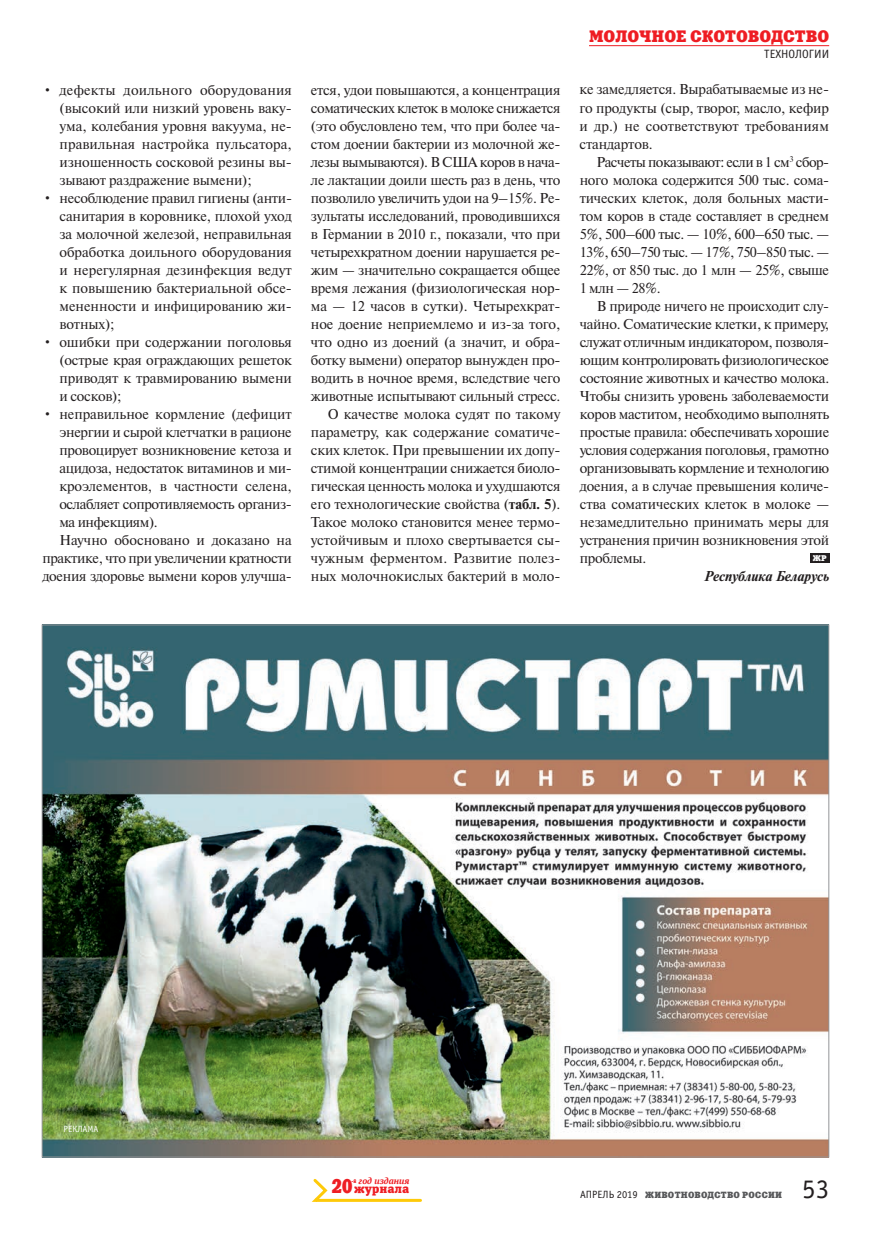
<style>
.page{position:relative;width:893px;height:1234px;background:#fff}
.page>*{position:absolute;margin:0;border:0;box-sizing:border-box;transform-origin:0 0}
.t1{font:27px "Officina Sans C";color:#231f20}
.t2{font:19.8px "Xenia C";color:#ee1d23;scale:.83 1}
.t3{font:16.5px "Xenia C";color:#ee1d23}
.t4{font:14.25px/18px "Newton C";letter-spacing:-.02em;color:#231f20;text-align:justify}
.t5{font:14.25px "Newton C";color:#231f20}
.t6{font:italic 700 14.25px "Newton C";letter-spacing:-.01em;color:#231f20}
.t7{font:12px "Officina Sans C";color:#231f20}
.t8{font:12px "Xenia C";color:#ee1d23}
.t9{font:9px "Xenia C";letter-spacing:.025em;color:#57585a}
.t10{font:italic 700 9px "PT Serif";color:#ee1d23}
.t11{font:9px "Officina Sans C";color:#fff}
.t12{font:8.25px "Xenia C";color:#fff}
.s1{font-weight:700}
.s2{font-family:"Officina Sans C";font-size:10.5px;color:#231f20}
</style>
<div class="page">
<hr style="left:589px;top:45px;width:240px;height:1px;background:#ee1d23">
<svg style="left:311px;top:1179px;width:111px;height:23px"></svg>
<div style="left:810px;top:553px;width:19px;height:10px;background:#231f20"></div>
<img style="left:44px;top:626px;width:783px;height:529px">
<p class="t4" style="left:60px;top:81px;width:234px;text-indent:-17px">• дефекты доильного оборудования (высокий или низкий уровень ваку&shy;ума, колебания уровня вакуума, не&shy;правильная настройка пульсатора, изношенность сосковой резины вы&shy;зывают раздражение вымени);</p>
<p class="t4" style="left:59px;top:189px;width:234px;text-indent:-17px">• несоблюдение правил гигиены (анти&shy;санитария в коровнике, плохой уход за молочной железой, неправильная обработка доильного оборудования и нерегулярная дезинфекция ведут к повышению бактериальной обсе&shy;мененности и инфицированию жи&shy;вотных);</p>
<p class="t4" style="left:59px;top:333px;width:234px;text-indent:-17px">• ошибки при содержании поголовья (острые края ограждающих решеток приводят к травмированию вымени и сосков);</p>
<p class="t4" style="left:42px;top:405px;width:251px">• неправильное кормление (дефицит</p>
<p class="t4" style="left:59px;top:423px;width:234px">энергии и сырой клетчатки в рационе</p>
<p class="t4" style="left:59px;top:441px;width:234px">провоцирует возникновение кетоза и</p>
<p class="t4" style="left:59px;top:459px;width:234px">ацидоза, недостаток витаминов и ми-</p>
<p class="t4" style="left:59px;top:477px;width:234px">кроэлементов, в частности селена,</p>
<p class="t4" style="left:59px;top:495px;width:234px">ослабляет сопротивляемость организ-</p>
<p class="t4" style="left:59px;top:513px;width:100px">ма инфекциям).</p>
<p class="t5" style="left:59px;top:532px;width:234px">Научно обосновано и доказано на</p>
<p class="t4" style="left:42px;top:549px;width:251px">практике, что при увеличении кратности</p>
<p class="t4" style="left:42px;top:567px;width:251px">доения здоровье вымени коров улучша-</p>
<p class="t3" style="left:589px;top:26px;width:242px">МОЛОЧНОЕ СКОТОВОДСТВО</p>
<p class="t7" style="left:764px;top:48px;width:67px">ТЕХНОЛОГИИ</p>
<p class="t4" style="left:311px;top:81px;width:251px;text-align:right">ется, удои повышаются, а концентрация соматических клеток в молоке снижается (это обусловлено тем, что при более ча&shy;стом доении бактерии из молочной же&shy;лезы вымываются). В США коров в нача&shy;ле лактации доили шесть раз в день, что позволило увеличить удои на 9–15%. Ре&shy;зультаты исследований, проводившихся в Германии в 2010 г., показали, что при четырехкратном доении нарушается ре&shy;жим — значительно сокращается общее время лежания (физиологическая нор&shy;ма — 12 часов в сутки). Четырехкрат&shy;ное доение неприемлемо и из‑за того, что одно из доений (а значит, и обра&shy;ботку вымени) оператор вынужден про&shy;водить в ночное время, вследствие чего животные испытывают сильный стресс.<br>О качестве молока судят по такому параметру, как содержание соматиче&shy;ских клеток. При превышении их допу&shy;стимой концентрации снижается биоло&shy;гическая ценность молока и ухудшаются его технологические свойства (<span class="s1">табл. 5</span>).<br>Такое молоко становится менее термо&shy;устойчивым и плохо свертывается сы&shy;чужным ферментом. Развитие полез&shy;ных молочнокислых бактерий в моло-</p>
<p class="t4" style="left:579px;top:81px;width:251px">ке замедляется. Вырабатываемые из не&shy;го продукты (сыр, творог, масло, кефир и др.) не соответствуют требованиям стандартов.</p>
<p class="t4" style="left:580px;top:153px;width:251px;text-indent:17px">Расчеты показывают: если в 1 см<sup>3</sup> сбор&shy;ного молока содержится 500 тыс. сома&shy;тических клеток, доля больных масти&shy;том коров в стаде составляет в среднем 5%, 500–600 тыс. — 10%, 600–650 тыс. — 13%, 650–750 тыс. — 17%, 750–850 тыс. — 22%, от 850 тыс. до 1 млн — 25%, свыше 1 млн — 28%.</p>
<p class="t4" style="left:580px;top:297px;width:251px;text-indent:17px">В природе ничего не происходит слу&shy;чайно. Соматические клетки, к примеру, служат отличным индикатором, позволя&shy;ющим контролировать физиологическое состояние животных и качество молока.<br>Чтобы снизить уровень заболеваемости коров маститом, необходимо выполнять простые правила: обеспечивать хорошие условия содержания поголовья, грамотно организовывать кормление и технологию доения, а в случае превышения количе&shy;ства соматических клеток в молоке — незамедлительно принимать меры для устранения причин возникновения этой проблемы.</p>
<p class="t12" style="left:813px;top:553px;width:15px">ЖР</p>
<p class="t6" style="left:704px;top:568px;width:127px">Республика Беларусь</p>
<p class="t11" style="left:63px;top:1123px;width:37px">РЕКЛАМА</p>
<p class="t10" style="left:351px;top:1174px;width:59px"><sup>-й</sup> год издания</p>
<p class="t8" style="left:354px;top:1181px;width:57px">журнала</p>
<h2 class="t2" style="left:332px;top:1173px;width:26px">20</h2>
<p class="t9" style="left:580px;top:1188px;width:204px"><span class="s2">АПРЕЛЬ 2019</span> ЖИВОТНОВОДСТВО РОССИИ</p>
<h1 class="t1" style="left:802px;top:1174px;width:28px">53</h1>
</div>
